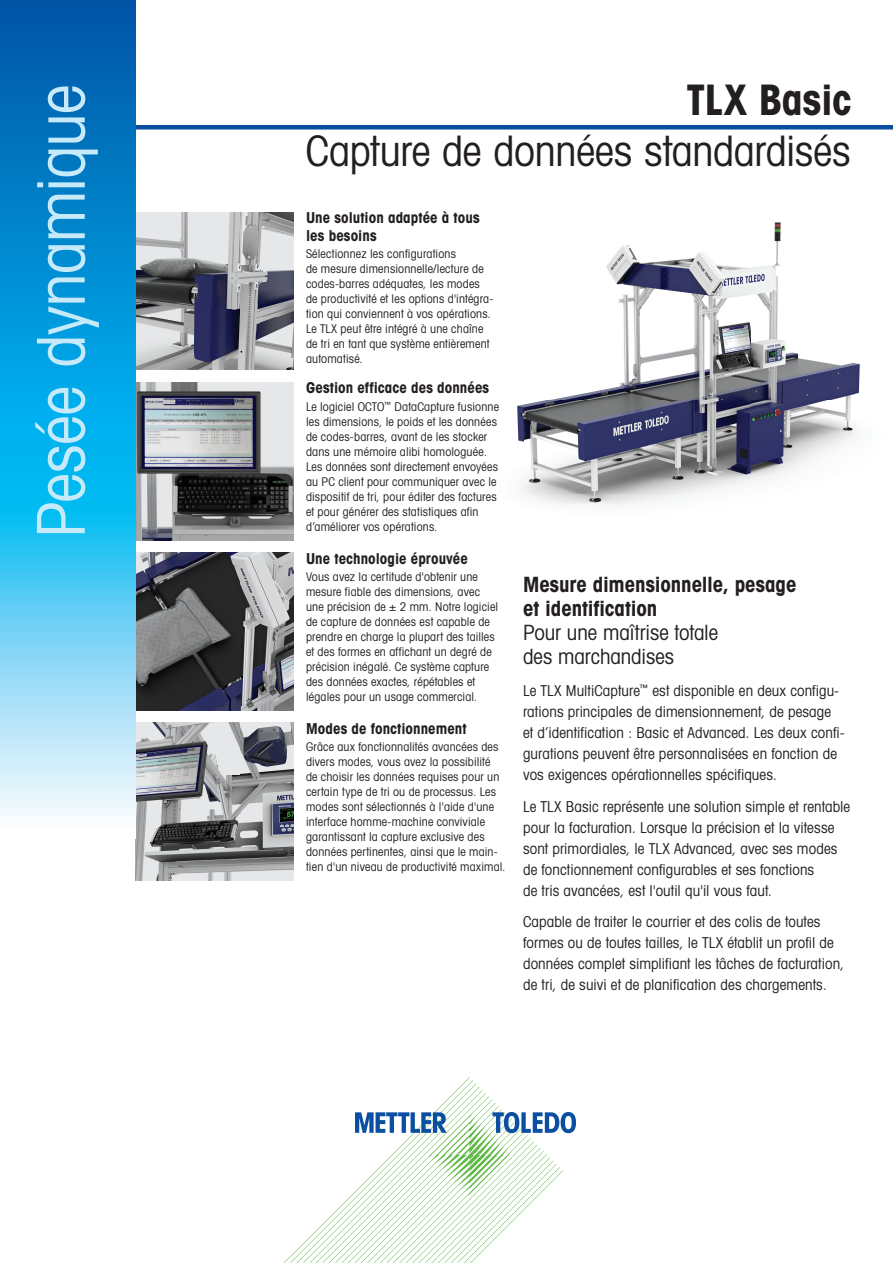
<style>
.page{position:relative;width:893px;height:1263px;background:#fff}
.page>*{position:absolute;margin:0;border:0;box-sizing:border-box;transform-origin:0 0}
.t1{font:66px "Avant Gardefor MT Bk";letter-spacing:-.01em;color:#c6eafa}
.t2{font:42px "Avant Gardefor MT Bk";letter-spacing:-.005em;color:#231f20}
.t3{font:42px "Avant Gardefor MT Bd";letter-spacing:-.01em;color:#231f20}
.t4{font:21px/24px "Avant Gardefor MT Bd";letter-spacing:-.005em;color:#231f20}
.t5{font:21px/24px "Avant Gardefor MT Bk";letter-spacing:-.005em;color:#231f20}
.t6{font:15px/21px "Avant Gardefor MT Bk";letter-spacing:.005em;color:#231f20}
.t7{font:15px/18px "Avant Gardefor MT Bd";letter-spacing:.005em;color:#231f20}
.t8{font:12px/15px "Avant Gardefor MT Bk";letter-spacing:.015em;color:#231f20}
</style>
<div class="page">
<img style="left:517px;top:222px;width:343px;height:283px">
<img style="left:136px;top:212px;width:157px;height:158px">
<img style="left:136px;top:382px;width:157px;height:158px">
<img style="left:136px;top:722px;width:157px;height:158px">
<img style="left:136px;top:552px;width:157px;height:158px">
<hr style="left:110px;top:125px;width:782px;height:4px;background:#0a4fa2">
<svg style="left:284px;top:1077px;width:292px;height:185px"></svg>
<svg style="left:0;top:0;width:136px;height:816px;background:#32a8de"></svg>
<h1 class="t1" style="left:20px;top:537px;width:454px;rotate:-90deg">Pesée dynamique</h1>
<h2 class="t3" style="left:686px;top:73px;width:166px">TLX Basic</h2>
<h2 class="t2" style="left:306px;top:125px;width:546px">Capture de données standardisés</h2>
<p class="t7" style="left:306px;top:208px;width:175px">Une solution adaptée à tous les besoins</p>
<p class="t8" style="left:306px;top:246px;width:189px">Sélectionnez les configurations<br>de mesure dimensionnelle/lecture de codes-barres adéquates, les modes de productivité et les options d'intégra&shy;tion qui conviennent à vos opérations.<br>Le TLX peut être intégré à une chaîne de tri en tant que système entièrement automatisé.</p>
<p class="t7" style="left:306px;top:378px;width:185px">Gestion efficace des données</p>
<p class="t8" style="left:306px;top:398px;width:194px">Le logiciel OCTO<sup>™</sup> DataCapture fusionne les dimensions, le poids et les données de codes-barres, avant de les stocker dans une mémoire alibi homologuée.<br>Les données sont directement envoyées au PC client pour communiquer avec le dispositif de tri, pour éditer des factures et pour générer des statistiques afin d’améliorer vos opérations.</p>
<p class="t7" style="left:306px;top:548px;width:163px">Une technologie éprouvée</p>
<p class="t8" style="left:306px;top:568px;width:193px">Vous avez la certitude d'obtenir une mesure fiable des dimensions, avec une précision de ± 2 mm. Notre logiciel de capture de données est capable de prendre en charge la plupart des tailles et des formes en affichant un degré de précision inégalé. Ce système capture des données exactes, répétables et légales pour un usage commercial.</p>
<p class="t7" style="left:306px;top:719px;width:162px">Modes de fonctionnement</p>
<p class="t8" style="left:306px;top:738px;width:201px">Grâce aux fonctionnalités avancées des divers modes, vous avez la possibilité<br>de choisir les données requises pour un certain type de tri ou de processus. Les modes sont sélectionnés à l'aide d'une interface homme-machine conviviale garantissant la capture exclusive des données pertinentes, ainsi que le main&shy;tien d'un niveau de productivité maximal.</p>
<h3 class="t4" style="left:523px;top:572px;width:275px">Mesure dimensionnelle, pesage et identification</h3>
<h3 class="t5" style="left:523px;top:620px;width:196px">Pour une maîtrise totale des marchandises</h3>
<p class="t6" style="left:523px;top:679px;width:323px">Le TLX MultiCapture<sup>™</sup> est disponible en deux configu&shy;rations principales de dimensionnement, de pesage et d’identification : Basic et Advanced. Les deux confi&shy;gurations peuvent être personnalisées en fonction de vos exigences opérationnelles spécifiques.</p>
<p class="t6" style="left:523px;top:795px;width:328px">Le TLX Basic représente une solution simple et rentable pour la facturation. Lorsque la précision et la vitesse sont primordiales, le TLX Advanced, avec ses modes de fonctionnement configurables et ses fonctions<br>de tris avancées, est l'outil qu'il vous faut.</p>
<p class="t6" style="left:523px;top:910px;width:322px">Capable de traiter le courrier et des colis de toutes formes ou de toutes tailles, le TLX établit un profil de données complet simplifiant les tâches de facturation, de tri, de suivi et de planification des chargements.</p>
</div>
